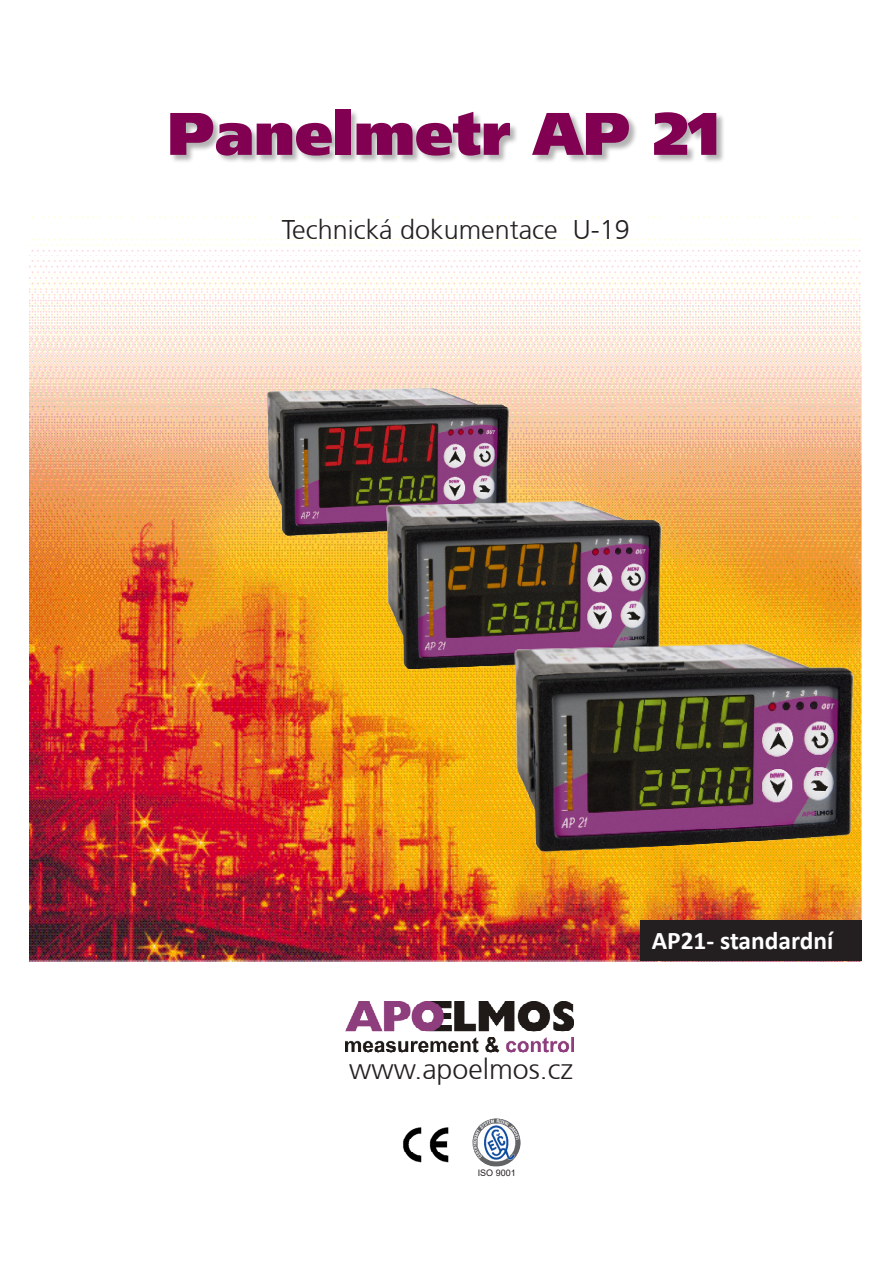
<style>
.page{position:relative;width:893px;height:1263px;background:#fff}
.page>*{position:absolute;margin:0;border:0;box-sizing:border-box;transform-origin:0 0}
.t1{font:900 60px "Frutiger CE";color:#820052}
.t2{font:300 28.65px "Frutiger CE";color:#231f20}
.t3{font:300 27px "Frutiger CE";color:#231f20}
.t4{font:700 25.5px "Calibri";color:#fff}
.t5{font:9px "Arial";color:#231f20}
</style>
<div class="page">
<img style="left:30px;top:216px;width:832px;height:745px">
<div style="left:170px;top:110px;width:555px;height:53px;background:#000;opacity:.3"></div>
<img style="left:403px;top:1127px;width:46px;height:36px">
<img style="left:472px;top:1118px;width:49px;height:49px">
<img style="left:258px;top:375px;width:259px;height:170px">
<img style="left:379px;top:488px;width:288px;height:186px">
<img style="left:345px;top:1001px;width:228px;height:52px">
<img style="left:495px;top:620px;width:367px;height:245px">
<div style="left:641px;top:921px;width:221px;height:40px;background:#231f20"></div>
<p class="t1" style="left:167px;top:97px;width:554px">Panelmetr AP 21</p>
<p class="t3" style="left:282px;top:214px;width:350px">Technická dokumentace U-19</p>
<p class="t2" style="left:349px;top:1052px;width:225px">www.apoelmos.cz</p>
<p class="t5" style="left:478px;top:1167px;width:40px">ISO 9001</p>
<p class="t4" style="left:652px;top:922px;width:183px">AP21- standardní</p>
</div>
